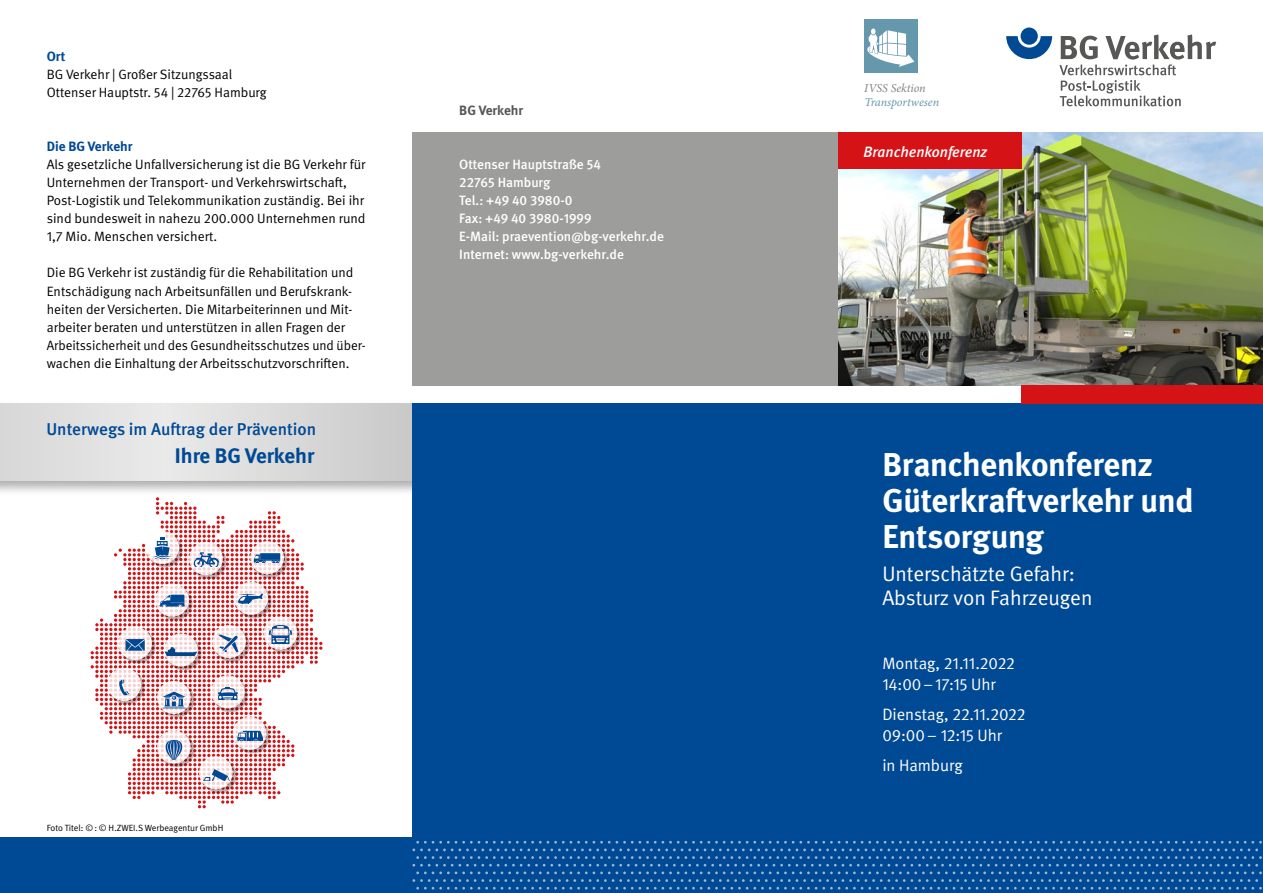
<style>
.page{position:relative;width:1263px;height:893px;background:#fff}
.page>*{position:absolute;margin:0;border:0;box-sizing:border-box;transform-origin:0 0}
.t1{font:700 33px/36px "DGUV Meta";letter-spacing:-.01em;color:#fff}
._14pt_Unter-Übersc{font:21px/24px "DGUV Meta";color:#fff}
.t2{font:700 21px "DGUV Meta";color:#004994}
.t3{font:500 17.1px "DGUV Meta";color:#004994}
._12pt_Unter-Übersc{font:16.5px/21px "DGUV Meta";color:#fff}
._24pt_Überschrift{font:italic 500 15px "DGUV Meta";color:#fff}
.Zwischenüberschrift{font:13.5px/18px "DGUV Meta";color:#000}
.Adresse{font:500 13.5px/18px "DGUV Meta";color:#fff}
.acg_grundtext{font:13.5px "DGUV Meta";color:#000}
.Adresse-2{font:700 13.5px "DGUV Meta";color:#575756}
.t4{font:italic 12.15px/14.5px "Minion Pro";letter-spacing:-.005em;color:#6698ad}
.t5{font:9px "DGUV Meta";color:#000}
.t6{font:4.2px "Arial";color:#fff}
.s1{font-weight:700;color:#004994}
.s2{color:#828386}
</style>
<div class="page">
<div style="left:838px;top:404px;width:425px;height:489px;background:#004994"></div>
<img style="left:838px;top:133px;width:425px;height:253px">
<div style="left:412px;top:133px;width:426px;height:253px;background:#9d9d9c"></div>
<div style="left:838px;top:133px;width:183px;height:36px;background:#d51317"></div>
<div style="left:0;top:838px;width:412px;height:55px;background:#004994"></div>
<div style="left:0;top:401px;width:428px;height:94px;background:#000;opacity:.57"></div>
<div style="left:0;top:404px;width:412px;height:77px;background:linear-gradient(to right,#e6e6e6,#d3d3d3)"></div>
<svg style="left:91px;top:497px;width:231px;height:311px"></svg>
<div style="left:252px;top:543px;width:36px;height:35px;background:#000;opacity:.35"></div>
<svg style="left:250px;top:541px;width:34px;height:33px"></svg>
<div style="left:266px;top:619px;width:35px;height:34px;background:#000;opacity:.35"></div>
<svg style="left:264px;top:617px;width:33px;height:33px"></svg>
<div style="left:148px;top:533px;width:35px;height:35px;background:#000;opacity:.35"></div>
<svg style="left:145px;top:531px;width:34px;height:33px"></svg>
<div style="left:214px;top:627px;width:35px;height:35px;background:#000;opacity:.35"></div>
<svg style="left:212px;top:625px;width:34px;height:33px"></svg>
<div style="left:201px;top:758px;width:35px;height:35px;background:#000;opacity:.35"></div>
<svg style="left:199px;top:756px;width:34px;height:33px"></svg>
<div style="left:120px;top:629px;width:35px;height:34px;background:#000;opacity:.35"></div>
<svg style="left:118px;top:627px;width:34px;height:33px"></svg>
<div style="left:213px;top:677px;width:35px;height:35px;background:#000;opacity:.35"></div>
<svg style="left:211px;top:675px;width:34px;height:33px"></svg>
<div style="left:157px;top:586px;width:36px;height:34px;background:#000;opacity:.35"></div>
<svg style="left:155px;top:584px;width:34px;height:33px"></svg>
<div style="left:236px;top:584px;width:36px;height:34px;background:#000;opacity:.35"></div>
<svg style="left:234px;top:582px;width:34px;height:33px"></svg>
<div style="left:191px;top:544px;width:35px;height:35px;background:#000;opacity:.35"></div>
<svg style="left:189px;top:542px;width:34px;height:33px"></svg>
<div style="left:159px;top:733px;width:35px;height:34px;background:#000;opacity:.35"></div>
<svg style="left:157px;top:730px;width:34px;height:33px"></svg>
<div style="left:110px;top:670px;width:35px;height:35px;background:#000;opacity:.35"></div>
<svg style="left:107px;top:668px;width:34px;height:33px"></svg>
<div style="left:159px;top:683px;width:35px;height:35px;background:#000;opacity:.35"></div>
<svg style="left:157px;top:681px;width:34px;height:33px"></svg>
<div style="left:235px;top:719px;width:35px;height:34px;background:#000;opacity:.35"></div>
<svg style="left:233px;top:717px;width:33px;height:33px"></svg>
<svg style="left:269px;top:625px;width:23px;height:19px"></svg>
<svg style="left:152px;top:537px;width:20px;height:22px"></svg>
<svg style="left:219px;top:634px;width:20px;height:18px"></svg>
<svg style="left:254px;top:553px;width:26px;height:10px"></svg>
<svg style="left:203px;top:769px;width:27px;height:11px"></svg>
<svg style="left:126px;top:639px;width:19px;height:12px"></svg>
<svg style="left:218px;top:687px;width:20px;height:12px"></svg>
<svg style="left:159px;top:595px;width:26px;height:12px"></svg>
<svg style="left:237px;top:594px;width:26px;height:10px"></svg>
<svg style="left:194px;top:552px;width:25px;height:15px"></svg>
<svg style="left:166px;top:740px;width:16px;height:19px"></svg>
<svg style="left:119px;top:679px;width:10px;height:16px"></svg>
<svg style="left:162px;top:692px;width:24px;height:17px"></svg>
<svg style="left:237px;top:731px;width:26px;height:9px"></svg>
<div style="left:166px;top:636px;width:35px;height:34px;background:#000;opacity:.35"></div>
<svg style="left:164px;top:633px;width:34px;height:34px"></svg>
<svg style="left:165px;top:647px;width:32px;height:9px"></svg>
<div style="left:412px;top:404px;width:426px;height:489px;background:#004994"></div>
<svg style="left:412px;top:841px;width:850px;height:49px"></svg>
<div style="left:864px;top:20px;width:54px;height:53px;background:#6698ad"></div>
<svg style="left:867px;top:29px;width:47px;height:38px"></svg>
<svg style="left:1006px;top:36px;width:46px;height:23px"></svg>
<div style="left:1020px;top:28px;width:18px;height:17px;background:#004994;border-radius:50%"></div>
<svg style="left:1059px;top:34px;width:157px;height:72px"></svg>
<div style="left:1021px;top:386px;width:242px;height:18px;background:#d51317"></div>
<p class="Zwischenüberschrift" style="left:47px;top:47px;width:187px"><span class="s1">Ort<br></span>BG Verkehr | Großer Sitzungssaal</p>
<p class="acg_grundtext" style="left:47px;top:84px;width:221px">Ottenser Hauptstr. 54 | 22765 Hamburg</p>
<p class="Zwischenüberschrift" style="left:47px;top:138px;width:320px"><span class="s1">Die BG Verkehr<br></span>Als gesetzliche Unfallversicherung ist die BG Verkehr für Unternehmen der Transport- und Verkehrswirtschaft, Post-Logistik und Telekommunikation zuständig. Bei ihr sind bundesweit in nahezu 200.000 Unternehmen rund 1,7 Mio. Menschen versichert.</p>
<p class="Zwischenüberschrift" style="left:47px;top:264px;width:319px">Die BG Verkehr ist zuständig für die Rehabilitation und Entschädigung nach Arbeitsunfällen und Berufskrank&shy;heiten der Versicherten. Die Mitarbeiterinnen und Mit&shy;arbeiter beraten und unterstützen in allen Fragen der Arbeitssicherheit und des Gesundheitsschutzes und über&shy;wachen die Einhaltung der Arbeitsschutzvorschriften.</p>
<p class="t3" style="left:46px;top:419px;width:271px">Unterwegs im Auftrag der Prävention</p>
<p class="t2" style="left:175px;top:443px;width:141px">Ihre BG Verkehr</p>
<p class="t6" style="left:173px;top:695px;width:4px">€</p>
<p class="t5" style="left:47px;top:823px;width:178px">Foto Titel: ©: © H.ZWEI.S Werbeagentur GmbH</p>
<p class="Adresse-2" style="left:459px;top:102px;width:65px">BG Verkehr</p>
<p class="Adresse" style="left:459px;top:156px;width:143px">Ottenser Hauptstraße 54</p>
<p class="Adresse" style="left:459px;top:174px;width:115px">22765 Hamburg<br>Tel.: +49 40 3980-0</p>
<p class="Adresse" style="left:459px;top:210px;width:134px">Fax: +49 40 3980-1999</p>
<p class="Adresse" style="left:459px;top:228px;width:206px">E-Mail: praevention@bg-verkehr.de</p>
<p class="Adresse" style="left:459px;top:246px;width:166px">Internet: www.bg-verkehr.de</p>
<p class="t4" style="left:864px;top:80px;width:76px"><span class="s2">IVSS Sektion<br></span>Transportwesen</p>
<p class="_24pt_Überschrift" style="left:864px;top:142px;width:125px">Branchenkonferenz</p>
<p class="t1" style="left:882px;top:448px;width:313px">Branchenkonferenz<br>Güterkraftverkehr und<br>Entsorgung</p>
<p class="_14pt_Unter-Übersc" style="left:882px;top:562px;width:212px">Unterschätzte Gefahr:<br>Absturz von Fahrzeugen</p>
<p class="_12pt_Unter-Übersc" style="left:882px;top:653px;width:134px">Montag, 21.11.2022<br>14:00–17:15 Uhr</p>
<p class="_12pt_Unter-Übersc" style="left:882px;top:704px;width:145px">Dienstag, 22.11.2022<br>09:00– 12:15 Uhr</p>
<p class="_12pt_Unter-Übersc" style="left:882px;top:755px;width:82px">in Hamburg</p>
</div>
